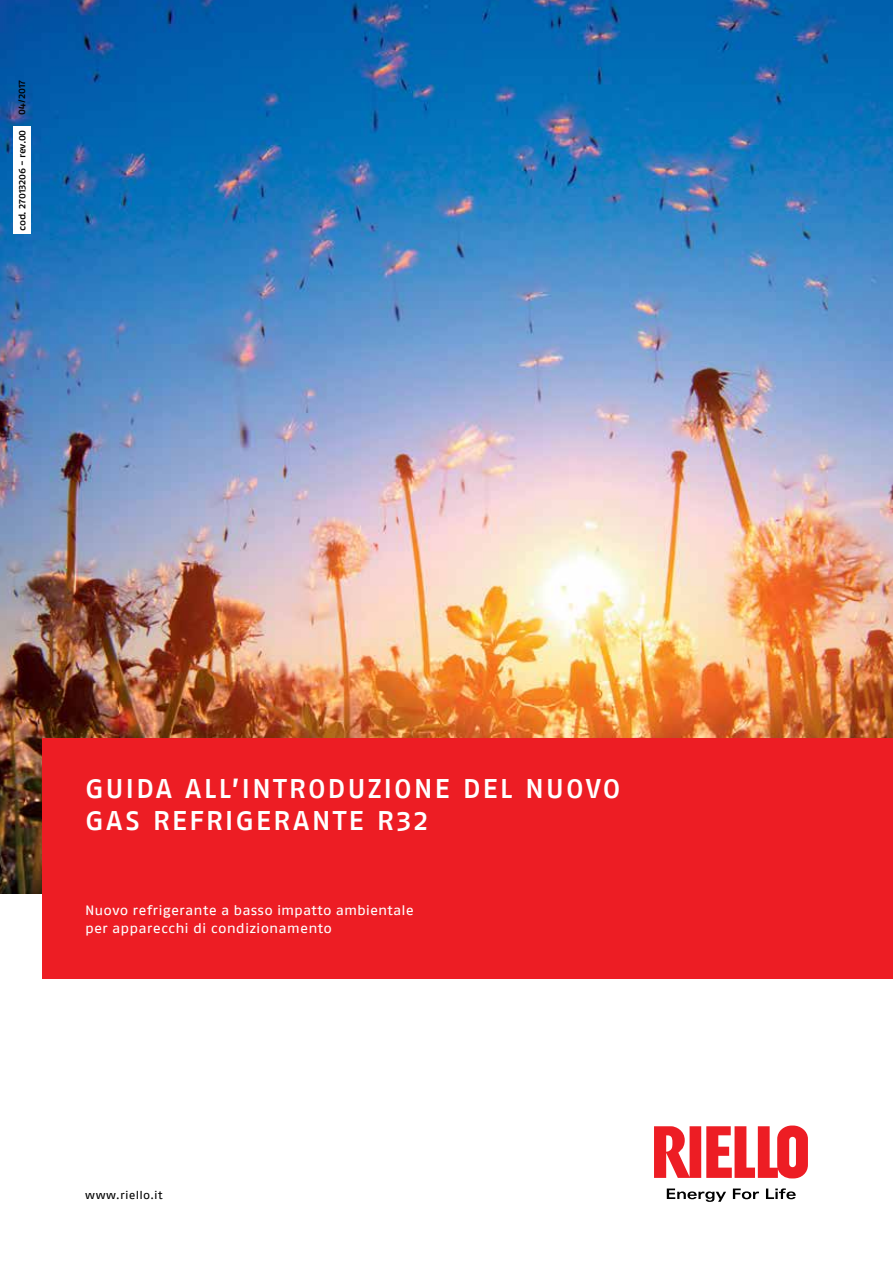
<style>
.page{position:relative;width:893px;height:1263px;background:#fff}
.page>*{position:absolute;margin:0;border:0;box-sizing:border-box;transform-origin:0 0}
.t1{font:500 27px/32.4px "Fago Ex Lf";letter-spacing:.075em;color:#fff}
.t2{font:13.5px/18px "Fago Ex Lf";letter-spacing:.005em;color:#fff}
.t3{font:11.25px "Fago Ex Lf";letter-spacing:.025em;color:#000}
.t4{font:500 9.45px "Fago Ex Lf";letter-spacing:-.02em;color:#000}
</style>
<div class="page">
<img style="left:0;top:0;width:893px;height:893px">
<svg style="left:667px;top:1188px;width:129px;height:14px"></svg>
<svg style="left:654px;top:1125px;width:154px;height:53px"></svg>
<div style="left:43px;top:738px;width:850px;height:240px;background:#ed1d24"></div>
<div style="left:13px;top:126px;width:17px;height:108px;background:#fff"></div>
<p class="t4" style="left:16px;top:115px;width:36px;rotate:-90deg">04/2017</p>
<p class="t4" style="left:16px;top:231px;width:103px;rotate:-90deg">cod. 27013206 - rev.00</p>
<h1 class="t1" style="left:85px;top:771px;width:537px">GUIDA ALL’INTRODUZIONE DEL NUOVO<br>GAS REFRIGERANTE R32</h1>
<p class="t2" style="left:85px;top:901px;width:330px">Nuovo refrigerante a basso impatto ambientale per apparecchi di condizionamento</p>
<p class="t3" style="left:85px;top:1188px;width:79px">www.riello.it</p>
</div>
